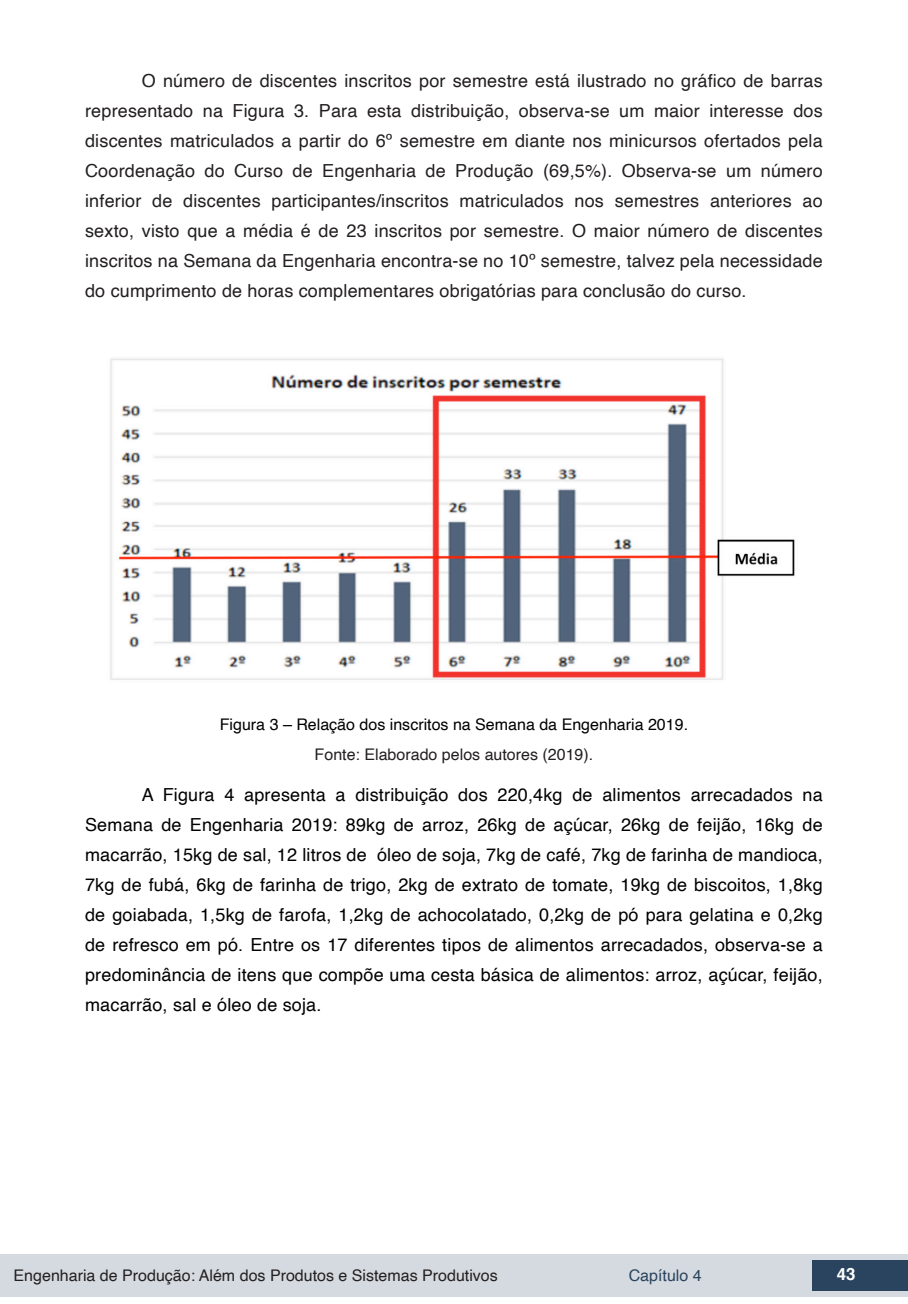
<style>
.page{position:relative;width:908px;height:1304px;background:#fff}
.page>*{position:absolute;margin:0;border:0;box-sizing:border-box;transform-origin:0 0}
.txt{font:18px/30px "Helvetica";letter-spacing:.01em;color:#231f20;text-align:justify}
.txt-2{font:18px/30px "Helvetica";letter-spacing:.01em;color:#000;text-align:justify}
.t1{font:700 16.8px "Helvetica";color:#fff}
.fonte_tab_gra_imag{font:16px "Helvetica";color:#231f20}
.info_tab_graf_imag{font:16px "Helvetica";color:#000}
.t2{font:16px "Helvetica";color:#2a435e}
</style>
<div class="page">
<div style="left:0;top:1254px;width:906px;height:43px;background:#d4dadf"></div>
<div style="left:812px;top:1261px;width:95px;height:30px;background:#2a435e"></div>
<img style="left:110px;top:358px;width:685px;height:322px">
<p class="txt" style="left:85px;top:66px;width:738px;text-indent:57px">O número de discentes inscritos por semestre está ilustrado no gráfico de barras representado na Figura 3. Para esta distribuição, observa-se um maior interesse dos discentes matriculados a partir do 6º semestre em diante nos minicursos ofertados pela Coordenação do Curso de Engenharia de Produção (69,5%). Observa-se um número inferior de discentes participantes/inscritos matriculados nos semestres anteriores ao sexto, visto que a média é de 23 inscritos por semestre. O maior número de discentes inscritos na Semana da Engenharia encontra-se no 10º semestre, talvez pela necessidade do cumprimento de horas complementares obrigatórias para conclusão do curso.</p>
<p class="info_tab_graf_imag" style="left:220px;top:712px;width:469px">Figura 3 – Relação dos inscritos na Semana da Engenharia 2019.</p>
<p class="fonte_tab_gra_imag" style="left:314px;top:742px;width:280px">Fonte: Elaborado pelos autores (2019).</p>
<p class="txt-2" style="left:85px;top:780px;width:738px;text-indent:57px">A Figura 4 apresenta a distribuição dos 220,4kg de alimentos arrecadados na Semana de Engenharia 2019: 89kg de arroz, 26kg de açúcar, 26kg de feijão, 16kg de macarrão, 15kg de sal, 12 litros de óleo de soja, 7kg de café, 7kg de farinha de mandioca, 7kg de fubá, 6kg de farinha de trigo, 2kg de extrato de tomate, 19kg de biscoitos, 1,8kg de goiabada, 1,5kg de farofa, 1,2kg de achocolatado, 0,2kg de pó para gelatina e 0,2kg de refresco em pó. Entre os 17 diferentes tipos de alimentos arrecadados, observa-se a predominância de itens que compõe uma cesta básica de alimentos: arroz, açúcar, feijão, macarrão, sal e óleo de soja.</p>
<p class="fonte_tab_gra_imag" style="left:14px;top:1263px;width:485px">Engenharia de Produção: Além dos Produtos e Sistemas Produtivos</p>
<p class="t2" style="left:628px;top:1263px;width:74px">Capítulo 4</p>
<p class="t1" style="left:836px;top:1261px;width:20px">43</p>
</div>
